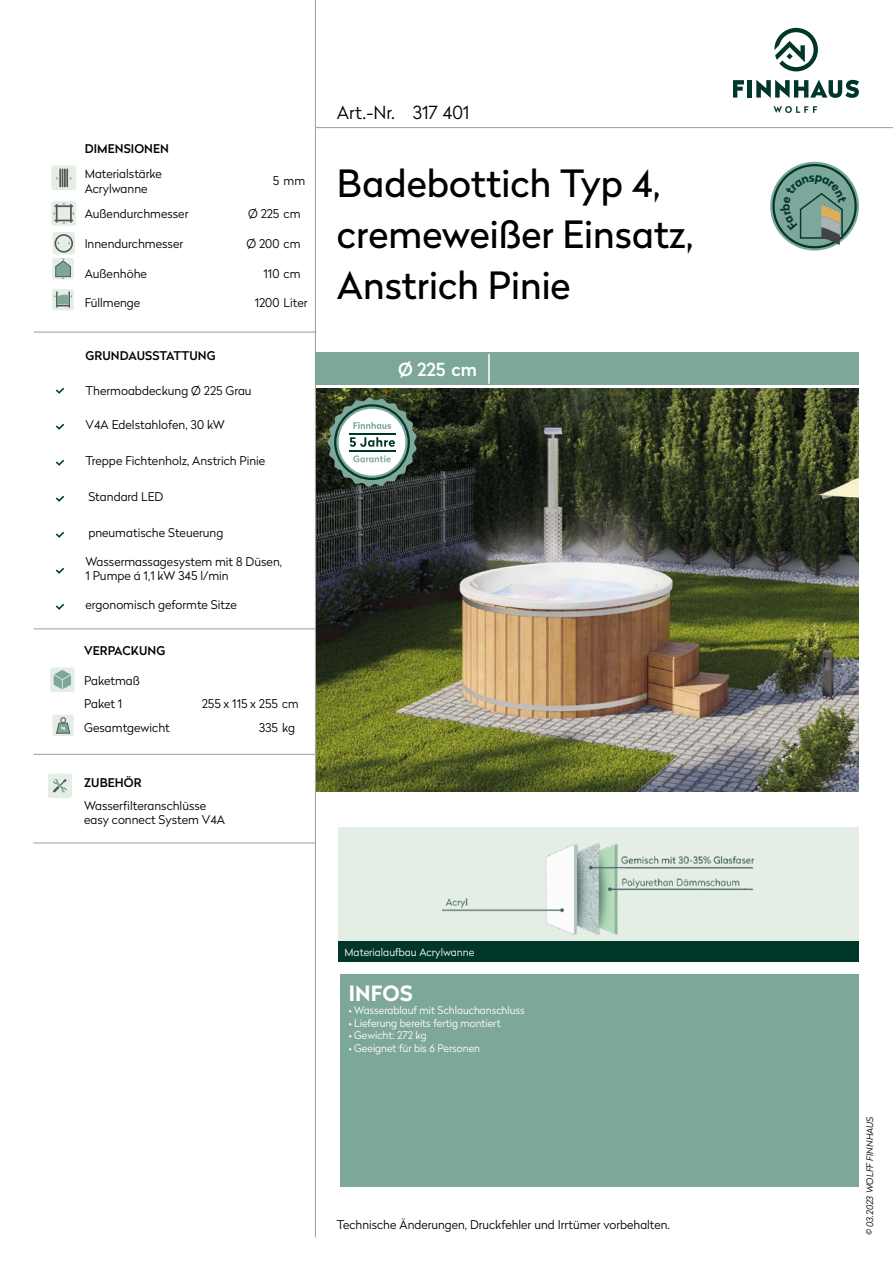
<style>
.page{position:relative;width:893px;height:1263px;background:#fff}
.page>*{position:absolute;margin:0;border:0;box-sizing:border-box;transform-origin:0 0}
.t1{font:37.5px/51px "Radikal";color:#000}
.t2{font:700 21px "Radikal";letter-spacing:.005em;color:#fff}
.t3{font:300 18px "Radikal";color:#000}
.t4{font:500 18px "Radikal";color:#fff}
.t5{font:300 12px/14.4px "Radikal";color:#000}
.t6{font:500 12px "Radikal";letter-spacing:.005em;color:#000}
.t7{font:300 10.5px "Radikal";color:#fff}
.t8{font:italic 300 9px "Radikal";color:#000}
</style>
<div class="page">
<img style="left:316px;top:388px;width:543px;height:404px">
<hr style="left:316px;top:127px;width:577px;height:1px;background:#9d9d9c">
<hr style="left:315px;top:0;width:1px;height:1237px;background:#9d9d9c">
<div style="left:315px;top:352px;width:544px;height:32px;background:#7ea79b"></div>
<div style="left:51px;top:165px;width:25px;height:25px;background:#e4eee4;border-radius:3px"></div>
<svg style="left:56px;top:169px;width:15px;height:18px"></svg>
<div style="left:51px;top:201px;width:25px;height:25px;background:#e4eee4;border-radius:3px"></div>
<svg style="left:54px;top:203px;width:20px;height:21px"></svg>
<div style="left:53px;top:232px;width:22px;height:22px;background:#e4eee4;border-radius:2px"></div>
<div style="left:55px;top:234px;width:18px;height:19px;border:2px solid #575756;border-radius:50%"></div>
<div style="left:52px;top:258px;width:22px;height:21px;background:#e4eee4;border-radius:2px"></div>
<svg style="left:55px;top:259px;width:16px;height:20px"></svg>
<div style="left:52px;top:289px;width:22px;height:21px;background:#e4eee4;border-radius:2px"></div>
<svg style="left:54px;top:292px;width:18px;height:16px"></svg>
<svg style="left:327px;top:398px;width:90px;height:89px"></svg>
<hr style="left:34px;top:332px;width:282px;height:1px;background:#9d9d9c">
<hr style="left:488px;top:354px;width:2px;height:30px;background:#fff">
<div style="left:48px;top:773px;width:24px;height:24px;background:#e4eee4;border-radius:3px"></div>
<svg style="left:53px;top:779px;width:14px;height:13px"></svg>
<div style="left:50px;top:667px;width:25px;height:25px;background:#e4eee4;border-radius:3px"></div>
<svg style="left:54px;top:670px;width:17px;height:19px"></svg>
<div style="left:53px;top:715px;width:21px;height:21px;background:#e4eee4;border-radius:2px"></div>
<svg style="left:56px;top:717px;width:15px;height:17px"></svg>
<hr style="left:34px;top:628px;width:282px;height:1px;background:#9d9d9c">
<hr style="left:33px;top:843px;width:282px;height:1px;background:#9d9d9c">
<hr style="left:33px;top:754px;width:282px;height:1px;background:#9d9d9c">
<svg style="left:56px;top:388px;width:8px;height:6px"></svg>
<svg style="left:56px;top:424px;width:8px;height:6px"></svg>
<svg style="left:56px;top:460px;width:8px;height:6px"></svg>
<svg style="left:56px;top:496px;width:8px;height:6px"></svg>
<svg style="left:56px;top:532px;width:8px;height:6px"></svg>
<svg style="left:56px;top:568px;width:8px;height:6px"></svg>
<svg style="left:56px;top:604px;width:8px;height:6px"></svg>
<div style="left:339px;top:827px;width:520px;height:119px;background:#e4eee4"></div>
<img style="left:442px;top:843px;width:313px;height:99px">
<div style="left:339px;top:942px;width:520px;height:20px;background:#00372a"></div>
<div style="left:340px;top:974px;width:519px;height:213px;background:#7ea79b"></div>
<svg style="left:774px;top:28px;width:44px;height:43px"></svg>
<svg style="left:773px;top:106px;width:44px;height:7px"></svg>
<svg style="left:733px;top:80px;width:11px;height:18px"></svg>
<hr style="left:748px;top:80px;width:4px;height:18px;background:#00372a">
<svg style="left:756px;top:80px;width:103px;height:18px"></svg>
<svg style="left:772px;top:164px;width:85px;height:84px"></svg>
<p class="t6" style="left:85px;top:140px;width:86px">DIMENSIONEN</p>
<p class="t5" style="left:85px;top:166px;width:79px">Materialstärke<br>Acrylwanne</p>
<p class="t5" style="left:273px;top:173px;width:34px">5 mm</p>
<p class="t5" style="left:85px;top:206px;width:105px">Außendurchmesser</p>
<p class="t5" style="left:248px;top:206px;width:54px">Ø 225 cm</p>
<p class="t5" style="left:85px;top:236px;width:100px">Innendurchmesser</p>
<p class="t5" style="left:246px;top:236px;width:55px">Ø 200 cm</p>
<p class="t5" style="left:85px;top:265px;width:64px">Außenhöhe</p>
<p class="t5" style="left:264px;top:265px;width:38px">110 cm</p>
<p class="t5" style="left:85px;top:295px;width:57px">Füllmenge</p>
<p class="t5" style="left:255px;top:295px;width:54px">1200 Liter</p>
<p class="t6" style="left:86px;top:347px;width:132px">GRUNDAUSSTATTUNG</p>
<p class="t5" style="left:86px;top:383px;width:168px">Thermoabdeckung Ø 225 Grau</p>
<p class="t5" style="left:86px;top:417px;width:141px">V4A Edelstahlofen, 30 kW</p>
<p class="t5" style="left:86px;top:453px;width:181px">Treppe Fichtenholz, Anstrich Pinie</p>
<p class="t5" style="left:88px;top:489px;width:76px">Standard LED</p>
<p class="t5" style="left:88px;top:525px;width:136px">pneumatische Steuerung</p>
<p class="t5" style="left:86px;top:554px;width:198px">Wassermassagesystem mit 8 Düsen,<br>1 Pumpe á 1,1 kW 345 l/min</p>
<p class="t5" style="left:86px;top:597px;width:153px">ergonomisch geformte Sitze</p>
<p class="t6" style="left:84px;top:642px;width:83px">VERPACKUNG</p>
<p class="t5" style="left:84px;top:668px;width:57px;line-height:23.4px">Paketmaß<br>Paket 1</p>
<p class="t5" style="left:202px;top:696px;width:98px">255 x 115 x 255 cm</p>
<p class="t5" style="left:84px;top:719px;width:87px">Gesamtgewicht</p>
<p class="t5" style="left:259px;top:719px;width:38px">335 kg</p>
<p class="t6" style="left:84px;top:774px;width:59px">ZUBEHÖR</p>
<p class="t5" style="left:84px;top:798px;width:143px">Wasserfilteranschlüsse easy connect System V4A</p>
<h3 class="t3" style="left:337px;top:100px;width:134px">Art.-Nr. 317 401</h3>
<h1 class="t1" style="left:337px;top:156px;width:358px">Badebottich Typ 4, cremeweißer Einsatz,<br>Anstrich Pinie</h1>
<h3 class="t4" style="left:398px;top:356px;width:80px">Ø 225 cm</h3>
<p class="t7" style="left:345px;top:945px;width:131px">Materialaufbau Acrylwanne</p>
<h2 class="t2" style="left:349px;top:978px;width:65px">INFOS</h2>
<p class="t7" style="left:349px;top:1003px;width:178px">• Wasserablauf mit Schlauchanschluss</p>
<p class="t7" style="left:349px;top:1015px;width:153px">• Lieferung bereits fertig montiert</p>
<p class="t7" style="left:349px;top:1028px;width:79px">• Gewicht: 272 kg</p>
<p class="t7" style="left:349px;top:1041px;width:133px">• Geeignet für bis 6 Personen</p>
<p class="t5" style="left:337px;top:1217px;width:335px">Technische Änderungen, Druckfehler und Irrtümer vorbehalten.</p>
<p class="t8" style="left:864px;top:1235px;width:120px;rotate:-90deg">© 03.2023 WOLFF FINNHAUS</p>
</div>
